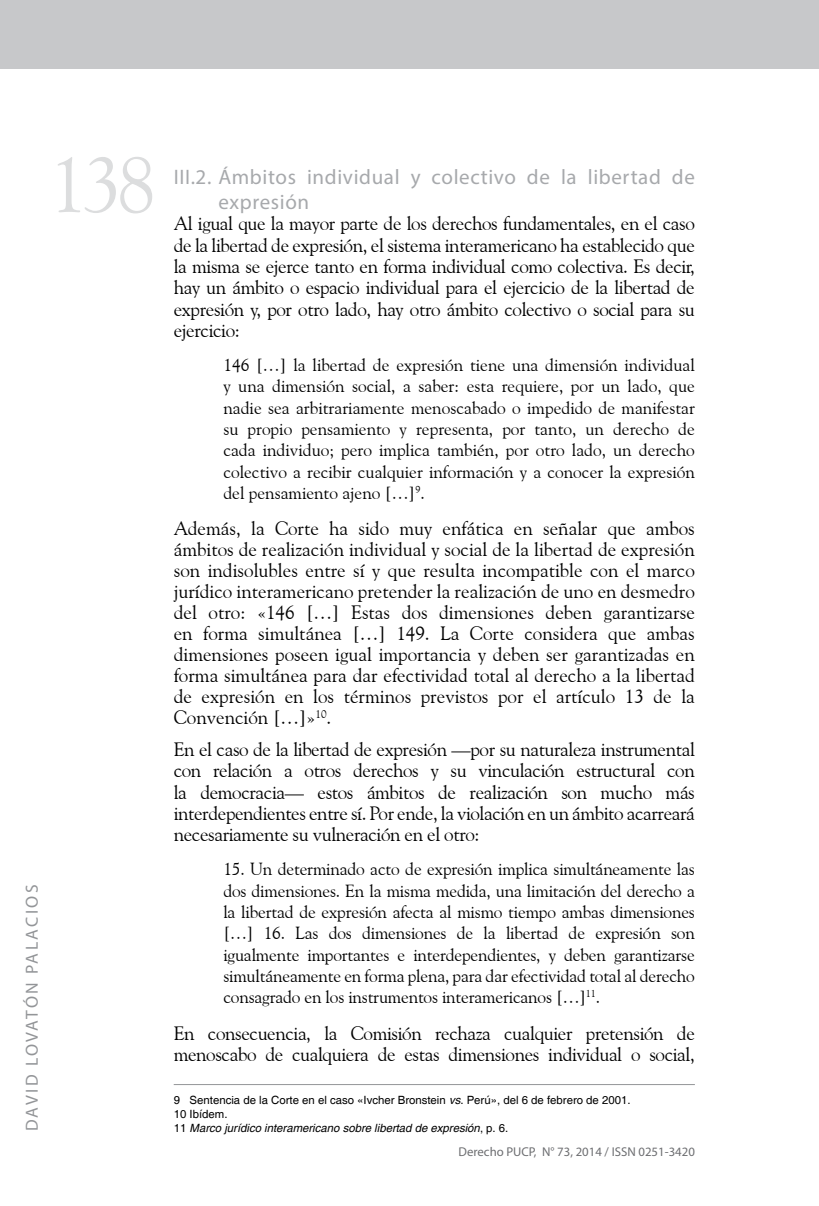
<style>
.page{position:relative;width:819px;height:1206px;background:#fff}
.page>*{position:absolute;margin:0;border:0;box-sizing:border-box;transform-origin:0 0}
.t1{font:78.75px "Goudy Old Style BT";color:#dcddde}
.t2{font:21px/24.5px "Myriad Pro";letter-spacing:.03em;color:#a7a9ac}
.t3{font:19.25px/21.3px "Goudy Old Style BT";letter-spacing:-.02em;color:#000;text-align:justify}
.t4{font:17.5px/21.3px "Goudy Old Style BT";letter-spacing:-.01em;color:#000;text-align:justify}
.t5{font:17.5px "Myriad Pro";letter-spacing:.13em;color:#939598}
.t6{font:12.78px "Myriad Pro";color:#6d6e71}
.t7{font:11.38px/14px "Helvetica";color:#000}
.s1{font-style:italic}
</style>
<div class="page">
<div style="left:0;top:0;width:819px;height:69px;background:#c7c8ca"></div>
<hr style="left:174px;top:1084px;width:520px;height:1px;background:#939598">
<h1 class="t1" style="left:49px;top:136px;width:109px">138</h1>
<p class="t5" style="left:21px;top:1131px;width:248px;rotate:-90deg">David Lovatón Palacios</p>
<p class="t2" style="left:218px;top:165px;width:478px;text-indent:-45px">III.2. Ámbitos individual y colectivo de la libertad de expresión</p>
<p class="t3" style="left:174px;top:213px;width:522px">Al igual que la mayor parte de los derechos fundamentales, en el caso de la libertad de expresión, el sistema interamericano ha establecido que la misma se ejerce tanto en forma individual como colectiva. Es decir, hay un ámbito o espacio individual para el ejercicio de la libertad de expresión y, por otro lado, hay otro ámbito colectivo o social para su ejercicio:</p>
<p class="t4" style="left:223px;top:354px;width:473px">146 […] la libertad de expresión tiene una dimensión individual y una dimensión social, a saber: esta requiere, por un lado, que nadie sea arbitrariamente menoscabado o impedido de manifestar su propio pensamiento y representa, por tanto, un derecho de cada individuo; pero implica también, por otro lado, un derecho colectivo a recibir cualquier información y a conocer la expresión del pensamiento ajeno […]<sup>9</sup>.</p>
<p class="t3" style="left:174px;top:517px;width:522px">Además, la Corte ha sido muy enfática en señalar que ambos ámbitos de realización individual y social de la libertad de expresión son indisolubles entre sí y que resulta incompatible con el marco jurídico interamericano pretender la realización de uno en desmedro del otro: «146 […] Estas dos dimensiones deben garantizarse en forma simultánea […] 149. La Corte considera que ambas dimensiones poseen igual importancia y deben ser garantizadas en forma simultánea para dar efectividad total al derecho a la libertad de expresión en los términos previstos por el artículo 13 de la Convención […]»<sup>10</sup>.</p>
<p class="t3" style="left:174px;top:738px;width:522px">En el caso de la libertad de expresión —por su naturaleza instrumental con relación a otros derechos y su vinculación estructural con la democracia— estos ámbitos de realización son mucho más interdependientes entre sí. Por ende, la violación en un ámbito acarreará necesariamente su vulneración en el otro:</p>
<p class="t4" style="left:223px;top:858px;width:473px">15. Un determinado acto de expresión implica simultáneamente las dos dimensiones. En la misma medida, una limitación del derecho a la libertad de expresión afecta al mismo tiempo ambas dimensiones […] 16. Las dos dimensiones de la libertad de expresión son igualmente importantes e interdependientes, y deben garantizarse simultáneamente en forma plena, para dar efectividad total al derecho consagrado en los instrumentos interamericanos […]<sup>11</sup>.</p>
<p class="t3" style="left:174px;top:1021px;width:522px">En consecuencia, la Comisión rechaza cualquier pretensión de menoscabo de cualquiera de estas dimensiones individual o social,</p>
<p class="t7" style="left:174px;top:1092px;width:458px">9 Sentencia de la Corte en el caso «Ivcher Bronstein <span class="s1">vs</span>. Perú», del 6 de febrero de 2001.<br>10 Ibídem.<br>11 <span class="s1">Marco jurídico interamericano sobre libertad de expresión</span>, p. 6.</p>
<p class="t6" style="left:458px;top:1144px;width:238px">Derecho PUCP, N° 73, 2014 / ISSN 0251-3420</p>
</div>
